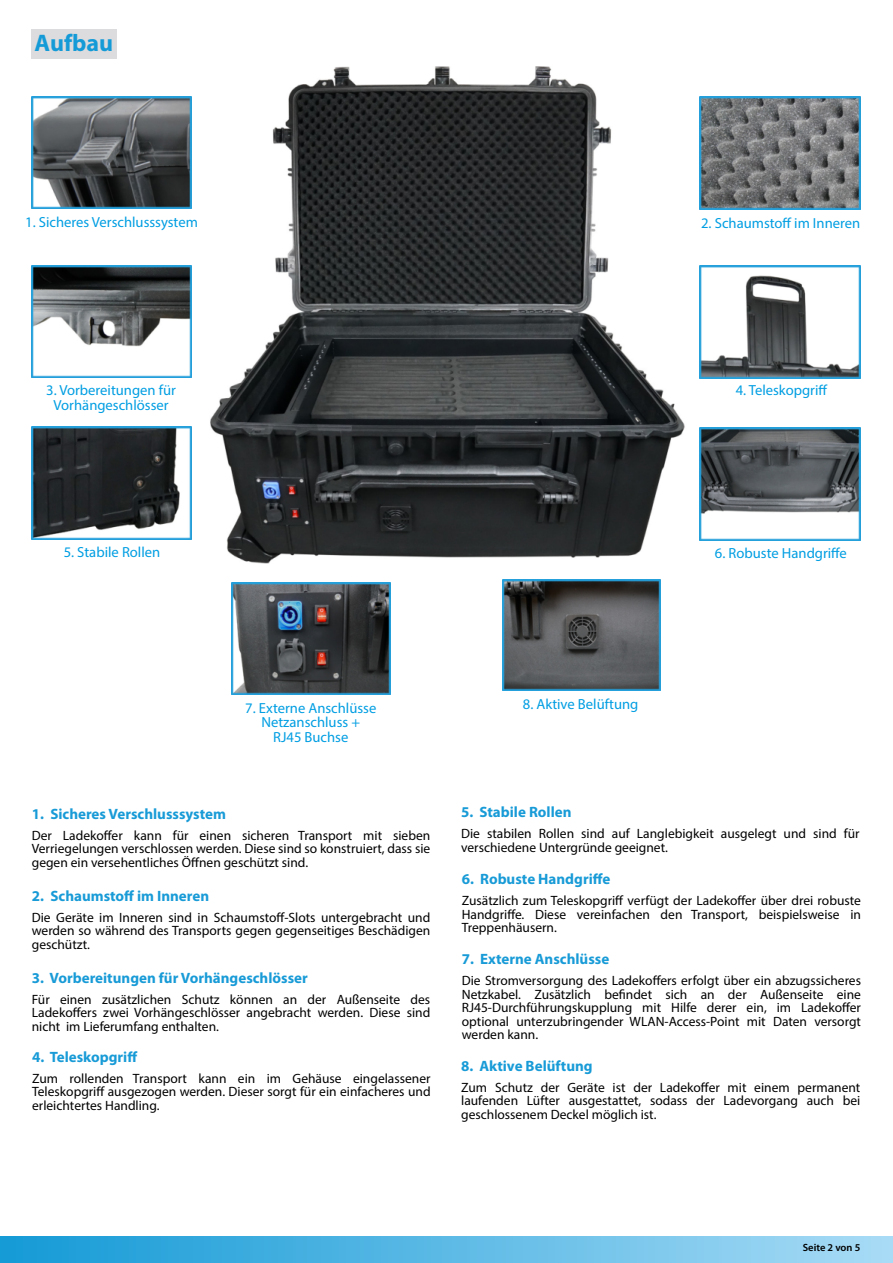
<style>
.page{position:relative;width:893px;height:1263px;background:#fff}
.page>*{position:absolute;margin:0;border:0;box-sizing:border-box;transform-origin:0 0}
.t1{font:700 24px "Myriad Pro";color:#149bd7}
.t2{font:700 15px "Myriad Pro";color:#189bd7}
.t3{font:14.7px/14.5px "Myriad Pro";color:#009ee2;text-align:center}
.t4{font:13.5px/13.5px "Myriad Pro";color:#000;text-align:justify}
.t5{font:600 10.5px "Myriad Pro";color:#000}
</style>
<div class="page">
<div style="left:0;top:1236px;width:893px;height:27px;background:linear-gradient(to right,#1399d6,#a8dbf5)"></div>
<div style="left:31px;top:29px;width:86px;height:29px;background:#dcdbdd"></div>
<img style="left:75px;top:67px;width:746px;height:497px">
<img style="left:32px;top:266px;width:159px;height:112px">
<img style="left:32px;top:427px;width:160px;height:112px">
<img style="left:232px;top:583px;width:159px;height:111px">
<img style="left:699px;top:96px;width:162px;height:114px">
<img style="left:700px;top:265px;width:161px;height:113px">
<img style="left:700px;top:427px;width:161px;height:113px">
<img style="left:502px;top:579px;width:159px;height:112px">
<img style="left:32px;top:96px;width:160px;height:112px">
<h1 class="t1" style="left:35px;top:33px;width:80px">Aufbau</h1>
<p class="t3" style="left:25px;top:215px;width:174px">1. Sicheres Verschlusssystem</p>
<p class="t3" style="left:46px;top:384px;width:131px">3. Vorbereitungen für<br>Vorhängeschlösser</p>
<p class="t3" style="left:701px;top:216px;width:161px">2. Schaumstoff im Inneren</p>
<p class="t3" style="left:736px;top:384px;width:93px">4. Teleskopgriff</p>
<p class="t3" style="left:64px;top:546px;width:98px">5. Stabile Rollen</p>
<p class="t3" style="left:715px;top:546px;width:133px">6. Robuste Handgriffe</p>
<p class="t3" style="left:245px;top:701px;width:133px">7. Externe Anschlüsse<br>Netzanschluss +<br>RJ45 Buchse</p>
<p class="t2" style="left:32px;top:808px;width:196px">1. Sicheres Verschlusssystem</p>
<p class="t4" style="left:32px;top:829px;width:400px">Der Ladekoffer kann für einen sicheren Transport mit sieben Verriegelungen verschlossen werden. Diese sind so konstruiert, dass sie gegen ein versehentliches Öffnen geschützt sind.</p>
<p class="t2" style="left:32px;top:890px;width:179px">2. Schaumstoff im Inneren</p>
<p class="t4" style="left:32px;top:911px;width:400px">Die Geräte im Inneren sind in Schaumstoff-Slots untergebracht und werden so während des Transports gegen gegenseitiges Beschädigen geschützt.</p>
<p class="t2" style="left:32px;top:972px;width:278px">3. Vorbereitungen für Vorhängeschlösser</p>
<p class="t4" style="left:32px;top:993px;width:400px">Für einen zusätzlichen Schutz können an der Außenseite des Ladekoffers zwei Vorhängeschlösser angebracht werden. Diese sind nicht im Lieferumfang enthalten.</p>
<p class="t2" style="left:32px;top:1051px;width:107px">4. Teleskopgriff</p>
<p class="t4" style="left:32px;top:1072px;width:400px">Zum rollenden Transport kann ein im Gehäuse eingelassener Teleskopgriff ausgezogen werden. Dieser sorgt für ein einfacheres und erleichtertes Handling.</p>
<p class="t3" style="left:523px;top:697px;width:117px">8. Aktive Belüftung</p>
<p class="t2" style="left:461px;top:806px;width:112px">5. Stabile Rollen</p>
<p class="t4" style="left:461px;top:827px;width:400px">Die stabilen Rollen sind auf Langlebigkeit ausgelegt und sind für verschiedene Untergründe geeignet.</p>
<p class="t2" style="left:462px;top:873px;width:150px">6. Robuste Handgriffe</p>
<p class="t4" style="left:462px;top:894px;width:401px">Zusätzlich zum Teleskopgriff verfügt der Ladekoffer über drei robuste Handgriffe. Diese vereinfachen den Transport, beispielsweise in Treppenhäusern.</p>
<p class="t2" style="left:462px;top:953px;width:149px">7. Externe Anschlüsse</p>
<p class="t4" style="left:462px;top:974px;width:401px">Die Stromversorgung des Ladekoffers erfolgt über ein abzugssicheres Netzkabel. Zusätzlich befindet sich an der Außenseite eine RJ45-Durchführungskupplung mit Hilfe derer ein, im Ladekoffer optional unterzubringender WLAN-Access-Point mit Daten versorgt werden kann.</p>
<p class="t2" style="left:461px;top:1060px;width:133px">8. Aktive Belüftung</p>
<p class="t4" style="left:461px;top:1081px;width:401px">Zum Schutz der Geräte ist der Ladekoffer mit einem permanent laufenden Lüfter ausgestattet, sodass der Ladevorgang auch bei geschlossenem Deckel möglich ist.</p>
<p class="t5" style="left:803px;top:1242px;width:59px">Seite 2 von 5</p>
</div>
